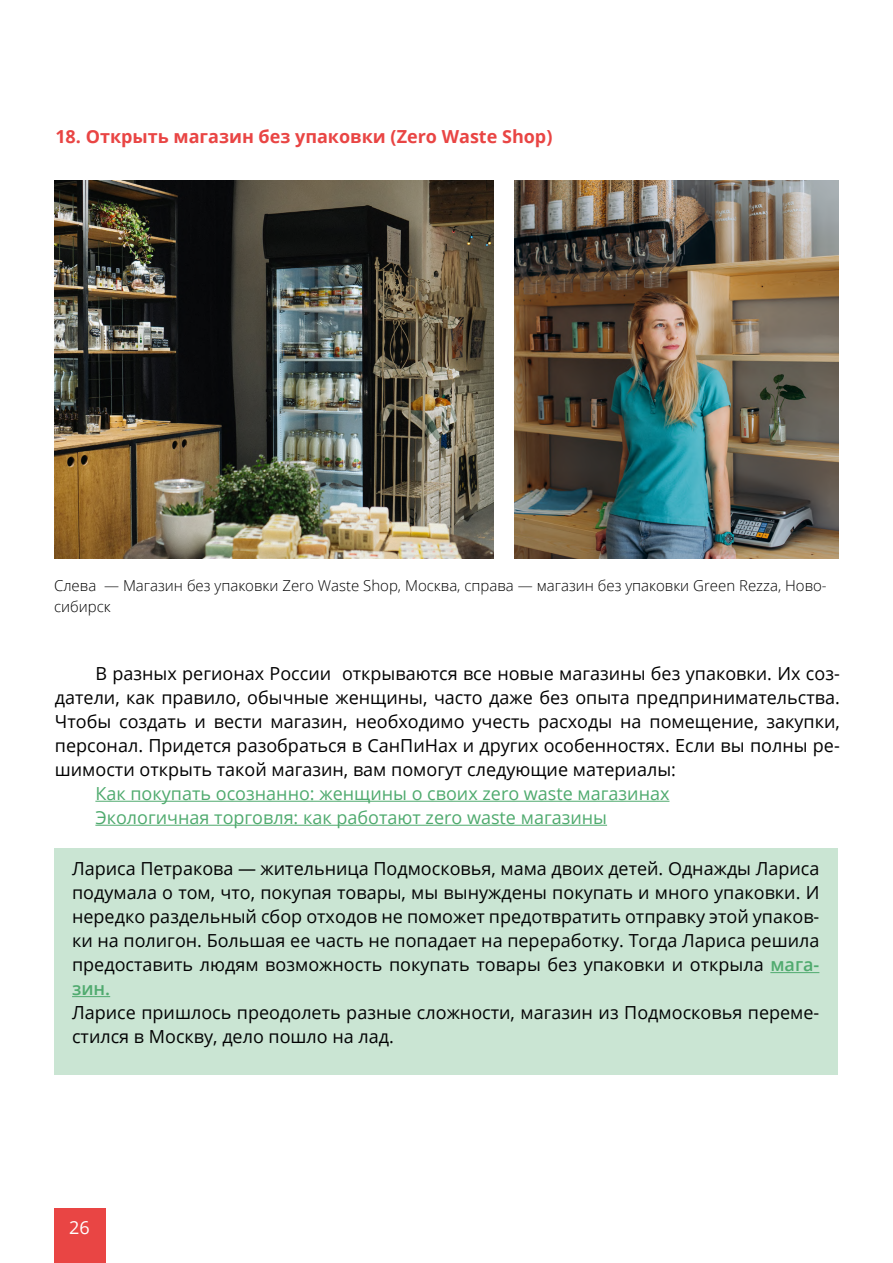
<style>
.page{position:relative;width:893px;height:1263px;background:#fff}
.page>*{position:absolute;margin:0;border:0;box-sizing:border-box;transform-origin:0 0}
.t1{font:18px/24px "Open Sans";color:#020203;text-align:justify}
.t2{font:18px/24px "Open Sans";color:#000;text-align:justify}
.t3{font:18px/24px "Open Sans";color:#4faa6e}
.t4{font:700 18px "Open Sans";color:#e94544}
.t5{font:18px "Open Sans";color:#fff}
.t6{font:300 15px/21.6px "Open Sans";color:#000}
.s1{font-weight:600;color:#4faa6e}
</style>
<div class="page">
<div style="left:54px;top:1209px;width:51px;height:54px;background:#e94544"></div>
<div style="left:54px;top:848px;width:783px;height:226px;background:#cae5d3"></div>
<img style="left:54px;top:180px;width:439px;height:378px">
<img style="left:514px;top:180px;width:325px;height:378px">
<hr style="left:95px;top:801px;width:574px;height:1px;background:#4faa6e">
<hr style="left:95px;top:825px;width:512px;height:1px;background:#4faa6e">
<hr style="left:770px;top:972px;width:49px;height:1px;background:#4faa6e">
<hr style="left:72px;top:996px;width:38px;height:1px;background:#4faa6e">
<p class="t4" style="left:55px;top:124px;width:499px">18. Открыть магазин без упаковки (Zero Waste Shop)</p>
<p class="t6" style="left:54px;top:574px;width:774px">Слева — Магазин без упаковки Zero Waste Shop, Москва, справа — магазин без упаковки Green Rezza, Ново&shy;сибирск</p>
<p class="t2" style="left:55px;top:661px;width:786px;text-indent:40px">В разных регионах России открываются все новые магазины без упаковки. Их соз&shy;датели, как правило, обычные женщины, часто даже без опыта предпринимательства.<br>Чтобы создать и вести магазин, необходимо учесть расходы на помещение, закупки, персонал. Придется разобраться в СанПиНах и других особенностях. Если вы полны ре&shy;шимости открыть такой магазин, вам помогут следующие материалы:</p>
<p class="t3" style="left:95px;top:781px;width:576px">Как покупать осознанно: женщины о своих zero waste магазинах<br>Экологичная торговля: как работают zero waste магазины</p>
<p class="t1" style="left:72px;top:856px;width:749px">Лариса Петракова — жительница Подмосковья, мама двоих детей. Однажды Лариса подумала о том, что, покупая товары, мы вынуждены покупать и много упаковки. И нередко раздельный сбор отходов не поможет предотвратить отправку этой упаков&shy;ки на полигон. Большая ее часть не попадает на переработку. Тогда Лариса решила предоставить людям возможность покупать товары без упаковки и открыла <span class="s1">мага&shy;зин.</span></p>
<p class="t1" style="left:72px;top:1000px;width:749px">Ларисе пришлось преодолеть разные сложности, магазин из Подмосковья переме&shy;стился в Москву, дело пошло на лад.</p>
<p class="t5" style="left:69px;top:1215px;width:22px">26</p>
</div>
